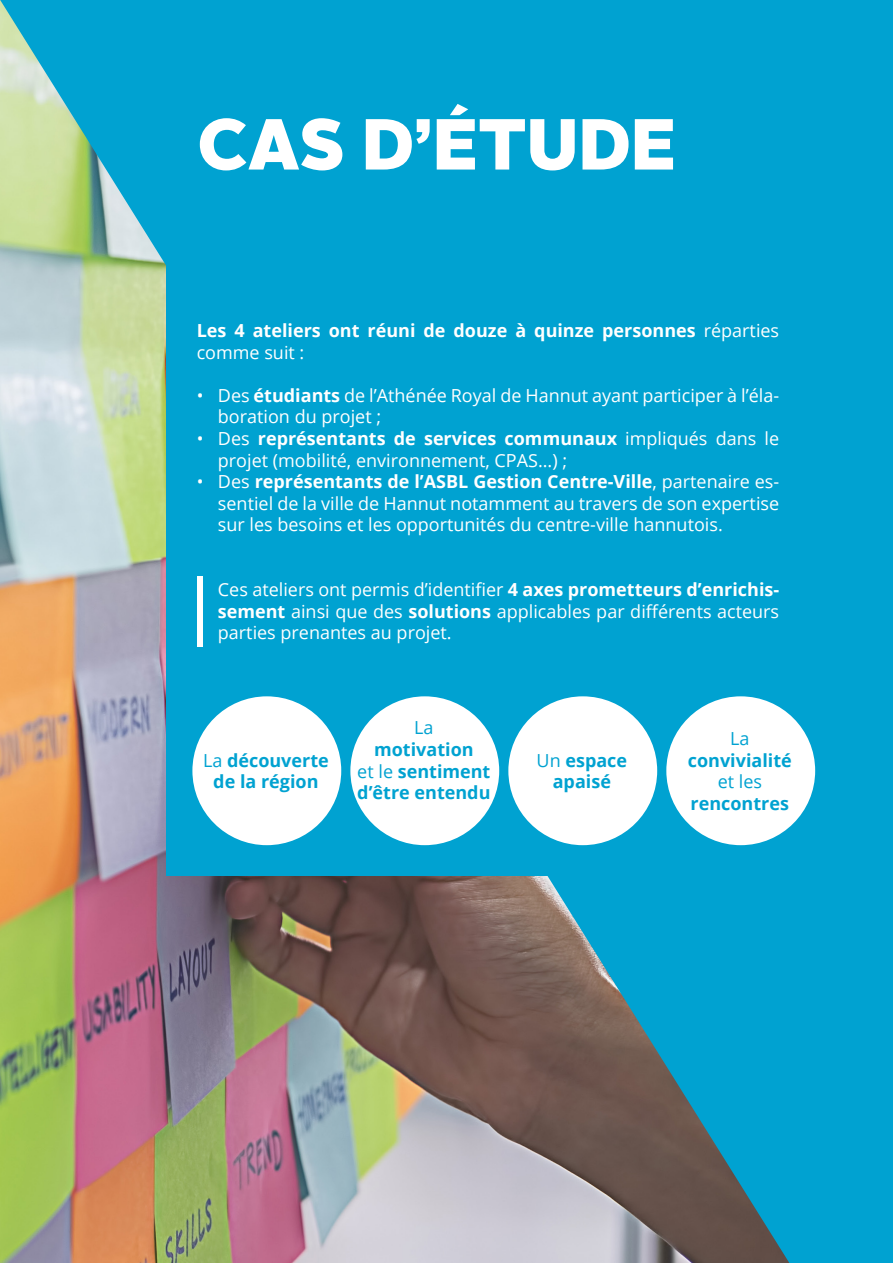
<style>
.page{position:relative;width:893px;height:1263px;background:#00a2d1}
.page>*{position:absolute;margin:0;border:0;box-sizing:border-box;transform-origin:0 0}
.t1{font:900 72px "Alright Sans";color:#fff}
.t2{font:18px/21.6px "Open Sans";color:#fff}
.t3{font:700 18px/21.6px "Open Sans";color:#00a2d1;text-align:center}
.t4{font:700 18px/21.6px "Open Sans";color:#fff}
.t5{font:18px "Open Sans";color:#00a2d1}
.s1{font-weight:400}
.s2{font-weight:700}
</style>
<div class="page">
<img style="left:0;top:0;width:789px;height:1263px">
<div style="left:167px;top:259px;width:642px;height:617px;background:#00a2d1"></div>
<div style="left:192px;top:696px;width:149px;height:149px;background:#fff;border-radius:50%"></div>
<div style="left:666px;top:696px;width:149px;height:149px;background:#fff;border-radius:50%"></div>
<div style="left:508px;top:696px;width:149px;height:149px;background:#fff;border-radius:50%"></div>
<div style="left:350px;top:696px;width:149px;height:149px;background:#fff;border-radius:50%"></div>
<div style="left:198px;top:576px;width:5px;height:70px;background:#fff"></div>
<p class="t1" style="left:198px;top:93px;width:480px">CAS D’ÉTUDE</p>
<p class="t4" style="left:197px;top:319px;width:584px">Les 4 ateliers ont réuni de douze à quinze personnes <span class="s1">réparties comme suit :</span></p>
<p class="t2" style="left:218px;top:384px;width:563px;text-indent:-21px">• Des <span class="s2">étudiants</span> de l’Athénée Royal de Hannut ayant participer à l’éla&shy;boration du projet ;</p>
<p class="t2" style="left:218px;top:427px;width:563px;text-indent:-21px">• Des <span class="s2">représentants de services communaux</span> impliqués dans le projet (mobilité, environnement, CPAS...) ;</p>
<p class="t2" style="left:218px;top:470px;width:563px;text-align:justify;text-indent:-21px">• Des <span class="s2">représentants de l’ASBL Gestion Centre-Ville</span>, partenaire es&shy;sentiel de la ville de Hannut notamment au travers de son expertise sur les besoins et les opportunités du centre-ville hannutois.</p>
<p class="t2" style="left:218px;top:578px;width:563px;text-align:justify">Ces ateliers ont permis d’identifier <span class="s2">4 axes prometteurs d’enrichis&shy;sement</span> ainsi que des <span class="s2">solutions</span> applicables par différents acteurs parties prenantes au projet.</p>
<p class="t3" style="left:203px;top:749px;width:127px"><span class="s1">La</span> découverte de la région</p>
<p class="t3" style="left:357px;top:717px;width:135px"><span class="s1">La<br></span>motivation<br><span class="s1">et le</span> sentiment d’être entendu</p>
<p class="t3" style="left:537px;top:749px;width:92px"><span class="s1">Un</span> espace apaisé</p>
<p class="t5" style="left:730px;top:726px;width:21px">La</p>
<p class="t3" style="left:688px;top:749px;width:105px">convivialité</p>
<p class="t3" style="left:691px;top:771px;width:100px"><span class="s1">et les </span>rencontres</p>
</div>
